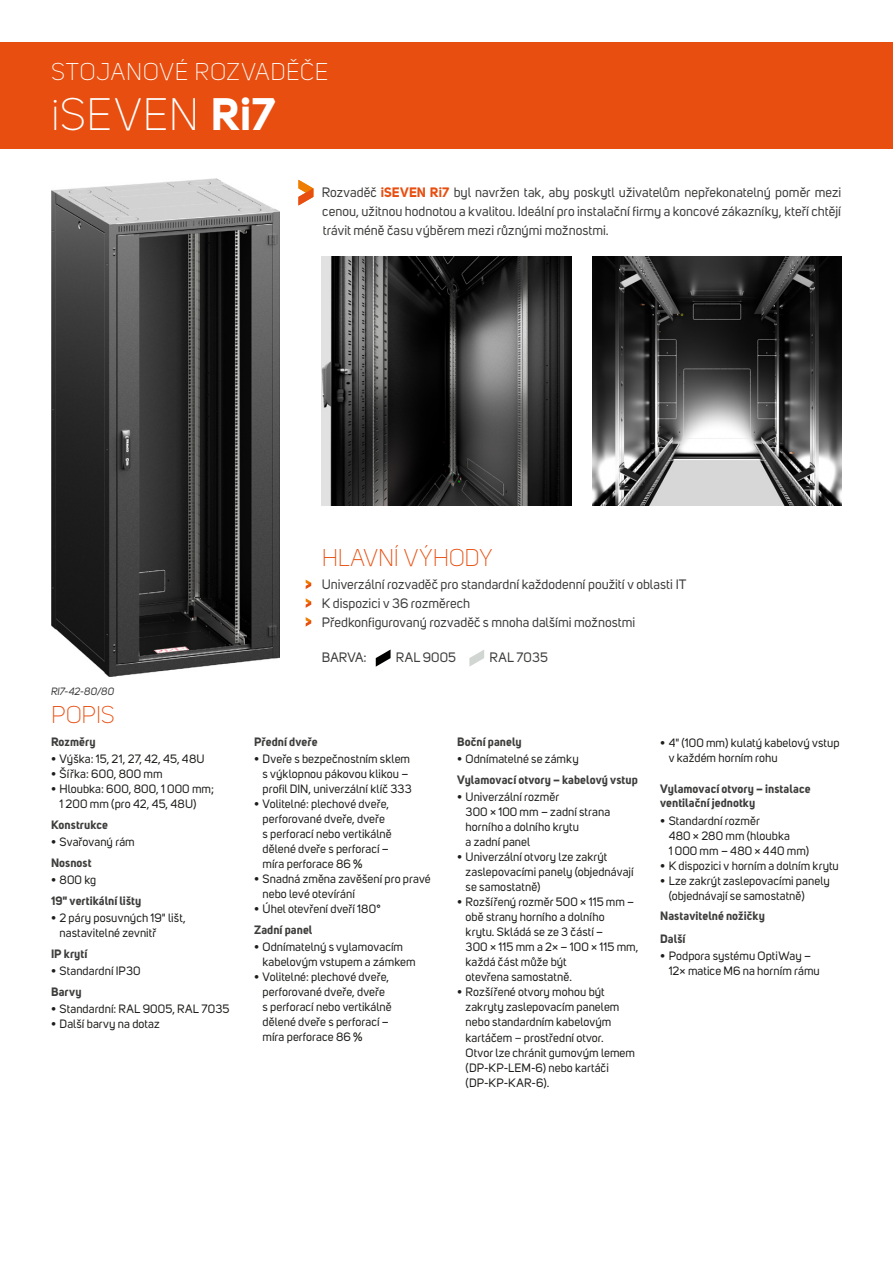
<style>
.page{position:relative;width:893px;height:1263px;background:#fff}
.page>*{position:absolute;margin:0;border:0;box-sizing:border-box;transform-origin:0 0}
.zahlavi_nazev{font:300 45px "Uni Sans";letter-spacing:.015em;color:#fff}
.zahlavi_serie{font:300 24px "Uni Sans";letter-spacing:.025em;color:#fff}
.NADPISY__16b__light{font:300 24px "Uni Sans";letter-spacing:-.015em;color:#e84e0f}
.TEXT__9_12_5b__regul{font:13.5px/18.8px "Uni Sans";letter-spacing:.005em;color:#3d3d3c;text-align:justify}
.t1{font:12px/15px "Uni Sans";letter-spacing:.01em;color:#1d1d1b}
.POPIS_nadpisy_odraze{font:700 12px/14.4px "Uni Sans";letter-spacing:.005em;color:#3d3d3c}
.POPISKY_PRODUKTU__7b{font:italic 10.5px "Uni Sans";letter-spacing:.015em;color:#3d3d3c}
.s1{font-weight:700}
.s2{font-weight:700;color:#e84e0f}
.s3{color:#3d3d3c}
</style>
<div class="page">
<img style="left:51px;top:179px;width:228px;height:498px">
<svg style="left:298px;top:180px;width:15px;height:25px"></svg>
<svg style="left:376px;top:649px;width:15px;height:18px"></svg>
<svg style="left:469px;top:650px;width:15px;height:17px"></svg>
<svg style="left:306px;top:580px;width:5px;height:9px"></svg>
<svg style="left:306px;top:598px;width:5px;height:10px"></svg>
<svg style="left:306px;top:617px;width:5px;height:10px"></svg>
<div style="left:0;top:43px;width:893px;height:106px;background:#e84e0f"></div>
<img style="left:593px;top:256px;width:249px;height:249px">
<img style="left:322px;top:256px;width:249px;height:250px">
<p class="zahlavi_serie" style="left:51px;top:58px;width:279px">STOJANOVÉ ROZVADĚČE</p>
<p class="zahlavi_nazev" style="left:51px;top:88px;width:226px">iSEVEN <span class="s1">Ri7</span></p>
<p class="TEXT__9_12_5b__regul" style="left:322px;top:183px;width:521px">Rozvaděč <span class="s2">iSEVEN Ri7</span> byl navržen tak, aby poskytl uživatelům nepřekonatelný poměr mezi cenou, užitnou hodnotou a kvalitou. Ideální pro instalační firmy a koncové zákazníky, kteří chtějí trávit méně času výběrem mezi různými možnostmi.</p>
<p class="POPISKY_PRODUKTU__7b" style="left:51px;top:685px;width:65px">RI7-42-80/80</p>
<p class="NADPISY__16b__light" style="left:51px;top:701px;width:65px">POPIS</p>
<p class="POPIS_nadpisy_odraze" style="left:51px;top:734px;width:46px">Rozměry</p>
<p class="t1" style="left:51px;top:751px;width:155px">• Výška: 15, 21, 27, 42, 45, 48U</p>
<p class="t1" style="left:51px;top:766px;width:113px">• Šířka: 600, 800 mm</p>
<p class="t1" style="left:60px;top:781px;width:156px;text-indent:-9px">• Hloubka: 600, 800, 1 000 mm;<br>1 200 mm (pro 42, 45, 48U)</p>
<p class="POPIS_nadpisy_odraze" style="left:51px;top:817px;width:59px">Konstrukce</p>
<p class="t1" style="left:51px;top:834px;width:85px">• Svařovaný rám</p>
<p class="POPIS_nadpisy_odraze" style="left:51px;top:855px;width:42px">Nosnost</p>
<p class="t1" style="left:51px;top:872px;width:47px">• 800 kg</p>
<p class="POPIS_nadpisy_odraze" style="left:51px;top:893px;width:92px">19" vertikální lišty</p>
<p class="t1" style="left:60px;top:910px;width:128px;text-indent:-9px">• 2 páry posuvných 19" lišt, nastavitelné zevnitř</p>
<p class="POPIS_nadpisy_odraze" style="left:51px;top:946px;width:38px">IP krytí</p>
<p class="t1" style="left:51px;top:963px;width:91px">• Standardní IP30</p>
<p class="POPIS_nadpisy_odraze" style="left:51px;top:984px;width:32px">Barvy</p>
<p class="t1" style="left:51px;top:1001px;width:180px">• Standardní: RAL 9005, RAL 7035</p>
<p class="t1" style="left:51px;top:1016px;width:110px">• Další barvy na dotaz</p>
<p class="NADPISY__16b__light" style="left:322px;top:544px;width:172px">HLAVNÍ VÝHODY</p>
<p class="TEXT__9_12_5b__regul" style="left:322px;top:575px;width:366px">Univerzální rozvaděč pro standardní každodenní použití v oblasti IT</p>
<p class="TEXT__9_12_5b__regul" style="left:322px;top:594px;width:150px">K dispozici v 36 rozměrech</p>
<p class="TEXT__9_12_5b__regul" style="left:322px;top:613px;width:315px">Předkonfigurovaný rozvaděč s mnoha dalšími možnostmi</p>
<p class="TEXT__9_12_5b__regul" style="left:322px;top:648px;width:47px">BARVA:</p>
<p class="TEXT__9_12_5b__regul" style="left:396px;top:648px;width:62px">RAL 9005</p>
<p class="TEXT__9_12_5b__regul" style="left:489px;top:648px;width:60px">RAL 7035</p>
<p class="POPIS_nadpisy_odraze" style="left:254px;top:734px;width:65px">Přední dveře</p>
<p class="t1" style="left:263px;top:751px;width:151px;text-indent:-9px">• Dveře s bezpečnostním sklem s výklopnou pákovou klikou – profil DIN, univerzální klíč 333</p>
<p class="t1" style="left:263px;top:796px;width:131px;text-indent:-9px">• Volitelné: plechové dveře, perforované dveře, dveře s perforací nebo vertikálně dělené dveře s perforací – míra perforace 86 %</p>
<p class="t1" style="left:263px;top:871px;width:170px;text-indent:-9px">• Snadná změna zavěšení pro pravé nebo levé otevírání</p>
<p class="t1" style="left:254px;top:901px;width:128px">• Úhel otevření dveří 180°</p>
<p class="POPIS_nadpisy_odraze" style="left:254px;top:922px;width:60px">Zadní panel</p>
<p class="t1" style="left:263px;top:939px;width:155px;text-indent:-9px">• Odnímatelný s vylamovacím kabelovým vstupem a zámkem</p>
<p class="t1" style="left:263px;top:969px;width:131px;text-indent:-9px">• Volitelné: plechové dveře, perforované dveře, dveře s perforací nebo vertikálně dělené dveře s perforací – míra perforace 86 %</p>
<p class="POPIS_nadpisy_odraze" style="left:457px;top:734px;width:66px">Boční panely</p>
<p class="t1" style="left:457px;top:751px;width:123px">• Odnímatelné se zámky</p>
<p class="POPIS_nadpisy_odraze" style="left:457px;top:772px;width:182px">Vylamovací otvory – kabelový vstup</p>
<p class="t1" style="left:466px;top:789px;width:146px;text-indent:-9px">• Univerzální rozměr<br>300 × 100 mm – zadní strana horního a dolního krytu<br>a zadní panel</p>
<p class="t1" style="left:466px;top:849px;width:169px;text-indent:-9px">• Univerzální otvory lze zakrýt zaslepovacími panely (objednávají se samostatně)</p>
<p class="t1" style="left:466px;top:894px;width:174px;text-indent:-9px">• Rozšířený rozměr 500 × 115 mm – obě strany horního a dolního<br>krytu. Skládá se ze 3 částí –<br>300 × 115 mm a 2× – 100 × 115 mm, každá část může být<br>otevřena samostatně.</p>
<p class="t1" style="left:466px;top:984px;width:171px;text-indent:-9px">• Rozšířené otvory mohou být zakryty zaslepovacím panelem nebo standardním kabelovým kartáčem <span class="s3">–</span> prostřední otvor.<br>Otvor lze chránit gumovým lemem (DP-KP-LEM-6) nebo kartáči (DP-KP-KAR-6).</p>
<p class="t1" style="left:669px;top:735px;width:172px;text-indent:-9px">• 4" (100 mm) kulatý kabelový vstup v každém horním rohu</p>
<p class="POPIS_nadpisy_odraze" style="left:660px;top:781px;width:152px">Vylamovací otvory – instalace ventilační jednotky</p>
<p class="t1" style="left:669px;top:813px;width:142px;text-indent:-9px">• Standardní rozměr<br>480 × 280 mm (hloubka<br>1 000 mm – 480 × 440 mm)</p>
<p class="t1" style="left:660px;top:858px;width:180px">• K dispozici v horním a dolním krytu</p>
<p class="t1" style="left:669px;top:873px;width:163px;text-indent:-9px">• Lze zakrýt zaslepovacími panely (objednávají se samostatně)</p>
<p class="POPIS_nadpisy_odraze" style="left:660px;top:909px;width:106px">Nastavitelné nožičky</p>
<p class="POPIS_nadpisy_odraze" style="left:660px;top:932px;width:27px">Další</p>
<p class="t1" style="left:669px;top:949px;width:153px;text-indent:-9px">• Podpora systému OptiWay –<br>12× matice M6 na horním rámu</p>
</div>
